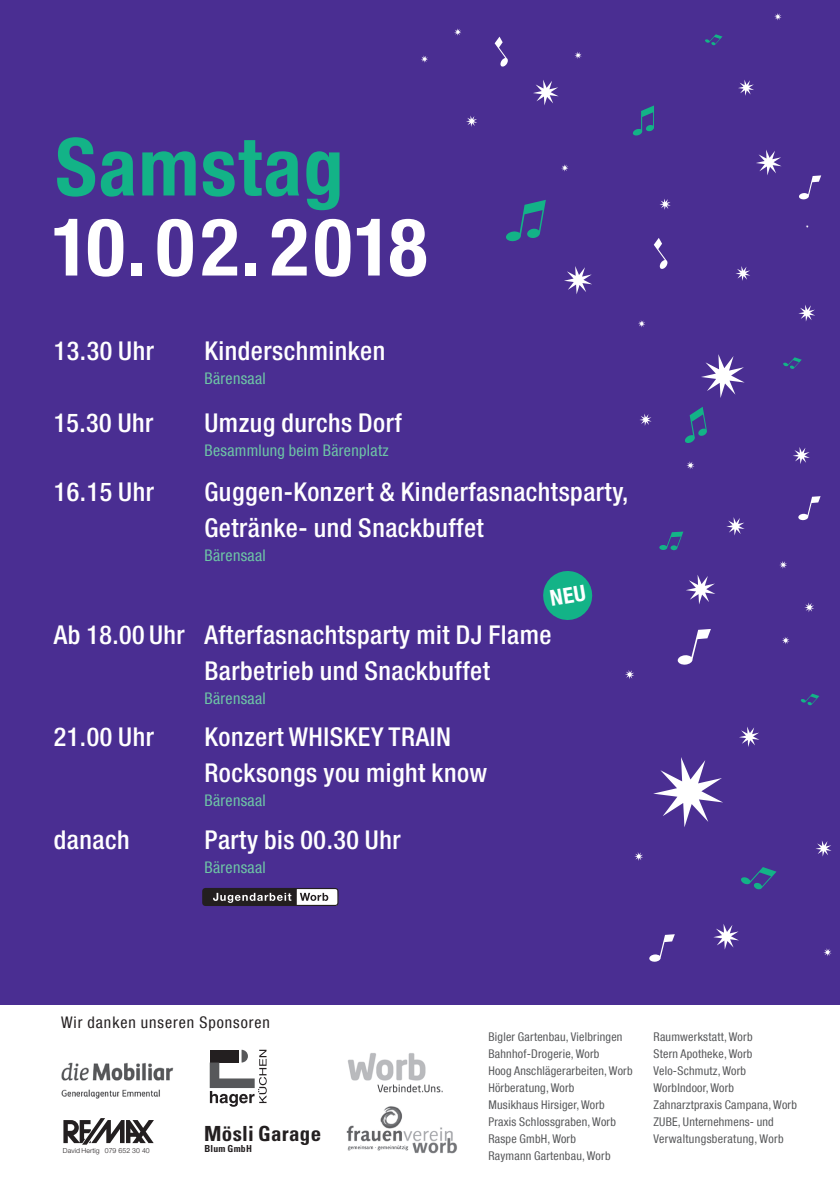
<style>
.page{position:relative;width:840px;height:1191px;background:#fff}
.page>*{position:absolute;margin:0;border:0;box-sizing:border-box;transform-origin:0 0}
.t1{font:700 condensed 80px "Helvetica Neue LT Com";letter-spacing:.02em;color:#fff}
.t2{font:700 condensed 80px "Helvetica Neue LT Com";letter-spacing:.02em;color:#13b387}
.t3{font:500 condensed 26px/36px "Helvetica Neue LT Com";letter-spacing:.02em;color:#fff}
.t4{font:700 condensed 20.8px "Univers";letter-spacing:.01em;color:#231f20}
.t5{font:condensed 16px "Helvetica Neue LT Com";letter-spacing:.02em;color:#6ec6a6}
.t6{font:condensed 16px "Helvetica Neue LT Com";letter-spacing:.06em;color:#231f20}
.t7{font:condensed 12px/17px "Helvetica Neue LT Com";letter-spacing:.02em;color:#57585a}
.t8{font:700 condensed 9.6px "Univers";letter-spacing:.025em;color:#231f20}
.t9{font:300 6.8px "Helvetica Neue LT Com";letter-spacing:.01em;color:#231f20}
</style>
<div class="page">
<div style="left:0;top:0;width:839px;height:1004px;background:#4a2e92"></div>
<svg style="left:800px;top:693px;width:18px;height:12px"></svg>
<svg style="left:783px;top:357px;width:18px;height:12px"></svg>
<svg style="left:705px;top:34px;width:17px;height:11px"></svg>
<svg style="left:659px;top:531px;width:24px;height:19px"></svg>
<svg style="left:685px;top:407px;width:21px;height:36px"></svg>
<svg style="left:632px;top:106px;width:21px;height:30px"></svg>
<svg style="left:506px;top:200px;width:39px;height:42px"></svg>
<svg style="left:741px;top:867px;width:35px;height:22px"></svg>
<svg style="left:677px;top:629px;width:33px;height:36px"></svg>
<svg style="left:798px;top:496px;width:22px;height:24px"></svg>
<svg style="left:799px;top:175px;width:21px;height:25px"></svg>
<svg style="left:653px;top:238px;width:14px;height:31px"></svg>
<svg style="left:494px;top:37px;width:14px;height:30px"></svg>
<svg style="left:649px;top:934px;width:25px;height:28px"></svg>
<svg style="left:738px;top:80px;width:15px;height:16px"></svg>
<svg style="left:653px;top:757px;width:69px;height:70px"></svg>
<svg style="left:659px;top:199px;width:11px;height:11px"></svg>
<svg style="left:466px;top:116px;width:11px;height:11px"></svg>
<svg style="left:564px;top:266px;width:28px;height:28px"></svg>
<svg style="left:798px;top:305px;width:16px;height:16px"></svg>
<svg style="left:793px;top:447px;width:16px;height:17px"></svg>
<svg style="left:726px;top:517px;width:18px;height:18px"></svg>
<svg style="left:701px;top:354px;width:43px;height:44px"></svg>
<svg style="left:736px;top:266px;width:13px;height:15px"></svg>
<svg style="left:561px;top:164px;width:7px;height:8px"></svg>
<svg style="left:421px;top:55px;width:7px;height:8px"></svg>
<svg style="left:574px;top:52px;width:7px;height:7px"></svg>
<svg style="left:774px;top:13px;width:7px;height:7px"></svg>
<svg style="left:638px;top:320px;width:7px;height:7px"></svg>
<svg style="left:454px;top:28px;width:7px;height:8px"></svg>
<svg style="left:634px;top:852px;width:8px;height:9px"></svg>
<svg style="left:779px;top:561px;width:7px;height:8px"></svg>
<svg style="left:804px;top:602px;width:9px;height:10px"></svg>
<svg style="left:713px;top:924px;width:25px;height:25px"></svg>
<svg style="left:686px;top:575px;width:29px;height:29px"></svg>
<svg style="left:756px;top:150px;width:25px;height:25px"></svg>
<svg style="left:533px;top:80px;width:25px;height:25px"></svg>
<svg style="left:625px;top:670px;width:9px;height:9px"></svg>
<svg style="left:823px;top:948px;width:8px;height:8px"></svg>
<svg style="left:782px;top:637px;width:7px;height:7px"></svg>
<svg style="left:686px;top:461px;width:8px;height:8px"></svg>
<svg style="left:640px;top:414px;width:11px;height:12px"></svg>
<svg style="left:816px;top:841px;width:15px;height:15px"></svg>
<svg style="left:739px;top:727px;width:20px;height:20px"></svg>
<svg style="left:202px;top:888px;width:136px;height:18px;background:#696667"></svg>
<img style="left:61px;top:1062px;width:113px;height:37px">
<svg style="left:63px;top:1118px;width:91px;height:26px"></svg>
<svg style="left:210px;top:1049px;width:56px;height:57px"></svg>
<img style="left:346px;top:1106px;width:111px;height:48px">
<img style="left:348px;top:1053px;width:95px;height:40px">
<svg style="left:543px;top:571px;width:50px;height:49px"></svg>
<h1 class="t2" style="left:55px;top:119px;width:289px">Samstag</h1>
<h1 class="t1" style="left:51px;top:199px;width:377px">10.02.2018</h1>
<h2 class="t3" style="left:54px;top:333px;width:101px">13.30 Uhr</h2>
<h2 class="t3" style="left:204px;top:333px;width:182px">Kinderschminken</h2>
<h3 class="t5" style="left:204px;top:369px;width:63px">Bärensaal</h3>
<h2 class="t3" style="left:54px;top:404px;width:101px">15.30 Uhr</h2>
<h2 class="t3" style="left:204px;top:404px;width:199px">Umzug durchs Dorf</h2>
<h3 class="t5" style="left:204px;top:441px;width:186px">Besammlung beim Bärenplatz</h3>
<h2 class="t3" style="left:54px;top:474px;width:101px">16.15 Uhr</h2>
<h2 class="t3" style="left:204px;top:474px;width:425px">Guggen-Konzert &amp; Kinderfasnachtsparty,<br>Getränke- und Snackbuffet</h2>
<h3 class="t5" style="left:204px;top:546px;width:63px">Bärensaal</h3>
<h2 class="t3" style="left:204px;top:616px;width:348px;text-indent:-150px">Ab 18.00 Uhr Afterfasnachtsparty mit DJ Flame<br>Barbetrieb und Snackbuffet</h2>
<h3 class="t5" style="left:204px;top:688px;width:63px">Bärensaal</h3>
<h2 class="t3" style="left:54px;top:719px;width:101px">21.00 Uhr</h2>
<h2 class="t3" style="left:204px;top:719px;width:284px">Konzert WHISKEY TRAIN<br>Rocksongs you might know</h2>
<h3 class="t5" style="left:204px;top:791px;width:63px">Bärensaal</h3>
<h2 class="t3" style="left:54px;top:821px;width:77px">danach</h2>
<h2 class="t3" style="left:204px;top:821px;width:198px">Party bis 00.30 Uhr</h2>
<h3 class="t5" style="left:204px;top:858px;width:63px">Bärensaal</h3>
<h3 class="t6" style="left:61px;top:1012px;width:210px">Wir danken unseren Sponsoren</h3>
<h3 class="t4" style="left:204px;top:1120px;width:119px">Mösli Garage</h3>
<p class="t9" style="left:63px;top:1146px;width:88px">David Hertig 079 652 30 40</p>
<p class="t8" style="left:204px;top:1143px;width:49px">Blum GmbH</p>
<p class="t7" style="left:488px;top:1028px;width:146px">Bigler Gartenbau, Vielbringen<br>Bahnhof-Drogerie, Worb<br>Hoog Anschlägerarbeiten, Worb<br>Hörberatung, Worb<br>Musikhaus Hirsiger, Worb<br>Praxis Schlossgraben, Worb<br>Raspe GmbH, Worb<br>Raymann Gartenbau, Worb</p>
<p class="t7" style="left:653px;top:1028px;width:145px">Raumwerkstatt, Worb<br>Stern Apotheke, Worb<br>Velo-Schmutz, Worb<br>WorbIndoor, Worb<br>Zahnarztpraxis Campana, Worb<br>ZUBE, Unternehmens- und<br>Verwaltungsberatung, Worb</p>
</div>
